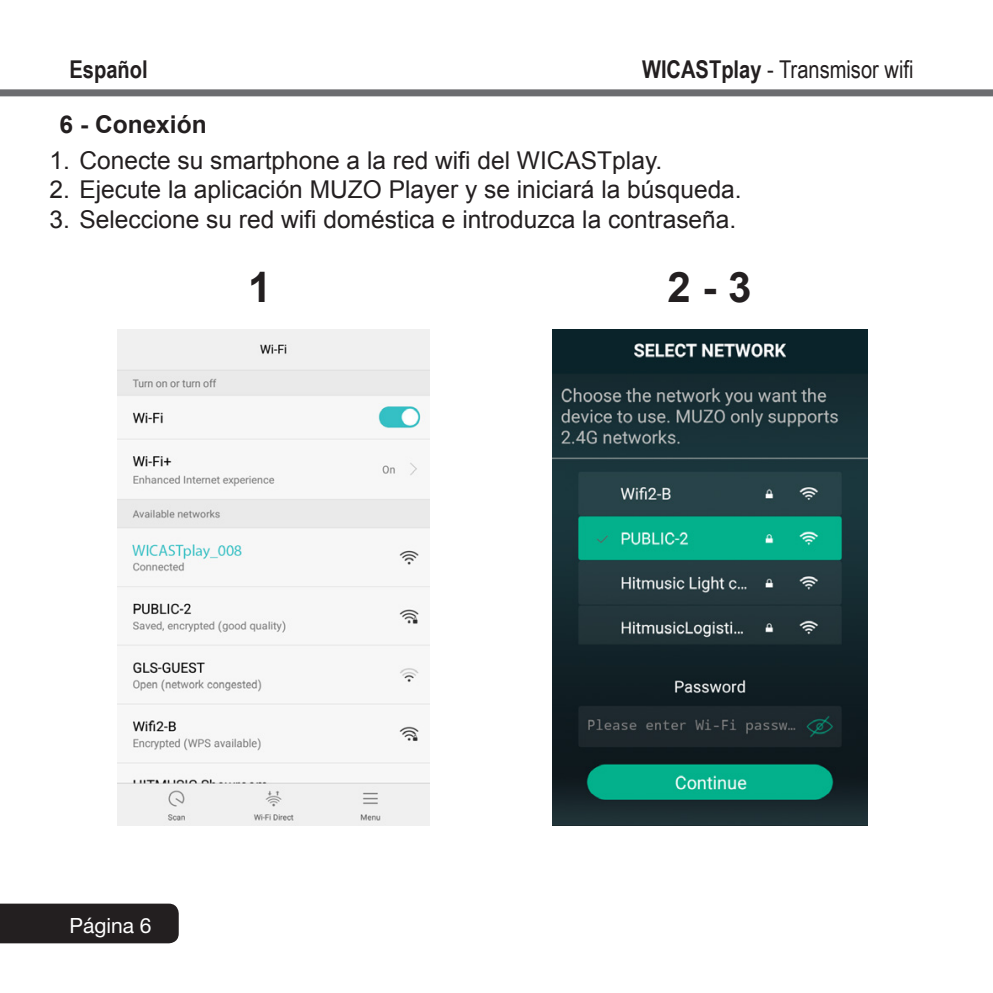
<style>
.page{position:relative;width:993px;height:993px;background:#fff}
.page>*{position:absolute;margin:0;border:0;box-sizing:border-box;transform-origin:0 0}
.t1{font:700 42px "Arial";color:#231f20}
.t2{font:24.5px "Arial";color:#231f20}
.t3{font:24.5px "Arial Narrow";color:#231f20}
.Texte{font:700 24.5px "Arial";color:#231f20}
.t4{font:700 24.5px "Arial Narrow";color:#231f20}
.t5{font:21px "Helvetica Neue LT Std";color:#fff}
.s1{font-weight:700}
</style>
<div class="page">
<div style="left:0;top:89px;width:992px;height:7px;background:#6c6d70"></div>
<div style="left:0;top:903px;width:179px;height:40px;background:#231f20"></div>
<img style="left:117px;top:330px;width:313px;height:495px">
<img style="left:552px;top:330px;width:314px;height:495px">
<p class="t4" style="left:69px;top:51px;width:80px">Español</p>
<p class="t3" style="left:641px;top:52px;width:273px"><span class="s1">WICASTplay</span> - Transmisor wifi</p>
<p class="Texte" style="left:60px;top:107px;width:149px">6 - Conexión</p>
<p class="t2" style="left:50px;top:144px;width:614px">1. Conecte su smartphone a la red wifi del WICASTplay.</p>
<p class="t2" style="left:50px;top:173px;width:693px">2. Ejecute la aplicación MUZO Player y se iniciará la búsqueda.</p>
<p class="t2" style="left:50px;top:203px;width:688px">3. Seleccione su red wifi doméstica e introduzca la contraseña.</p>
<p class="t1" style="left:248px;top:259px;width:25px">1</p>
<p class="t1" style="left:667px;top:259px;width:86px">2 - 3</p>
<p class="t5" style="left:69px;top:913px;width:84px">Página 6</p>
</div>
